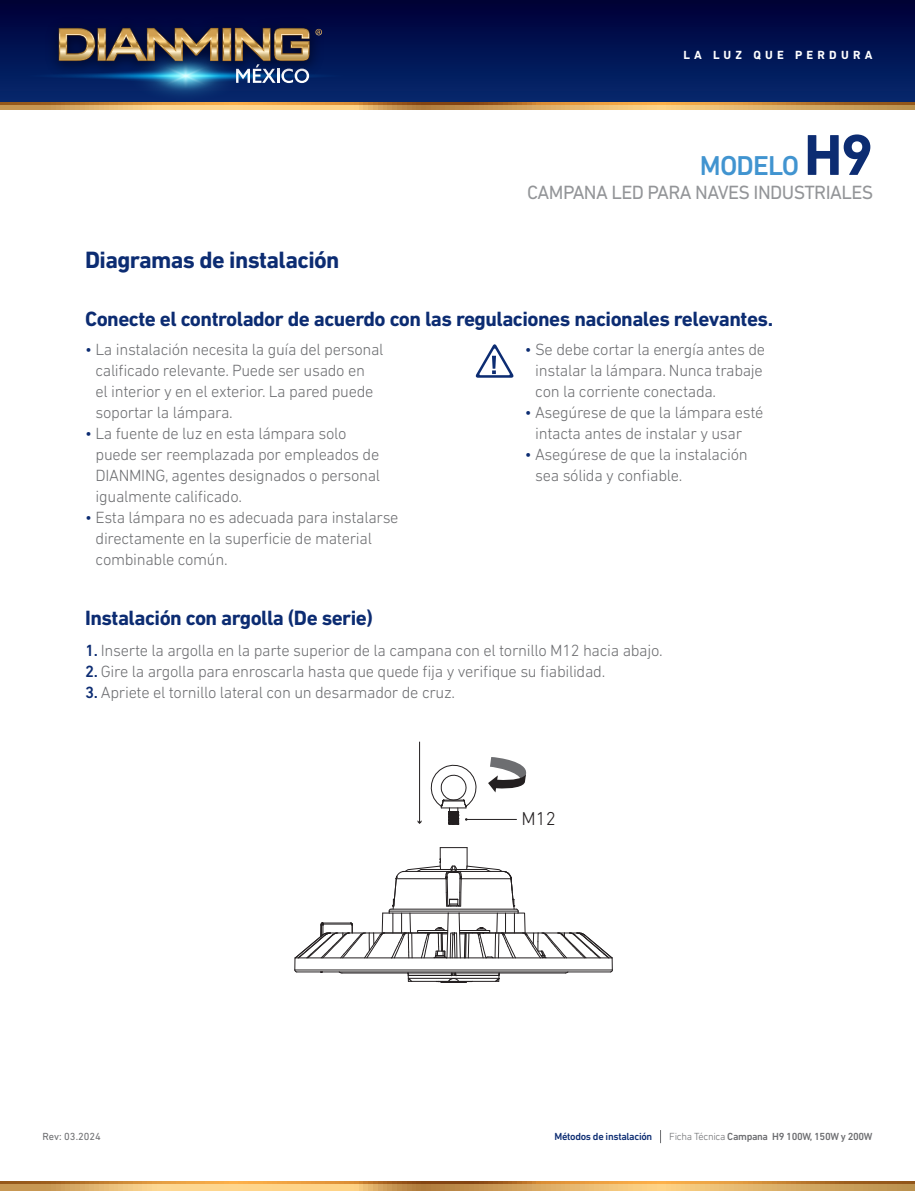
<style>
.page{position:relative;width:915px;height:1191px;background:#fff}
.page>*{position:absolute;margin:0;border:0;box-sizing:border-box;transform-origin:0 0}
.t1{font:500 27.75px "DIN Next LT Pro";letter-spacing:-.03em;color:#4194d0}
.t2{font:700 24px "DIN Next LT Pro";letter-spacing:-.025em;color:#0c2c72}
.t3{font:700 21px "DIN Next LT Pro";letter-spacing:-.025em;color:#0c2c72}
.t4{font:19.5px "DIN Next LT Pro";letter-spacing:-.03em;color:#939598}
.t5{font:300 18.9px "DIN Next LT Pro";color:#231f20}
.t6{font:300 16.5px/21px "DIN Next LT Pro";letter-spacing:-.02em;color:#6c6d70}
.t7{font:700 12px "DIN Next LT Pro";letter-spacing:.35em;color:#fff}
.t8{font:500 10.5px "DIN Next LT Pro";letter-spacing:-.03em;color:#6c6d70}
.t9{font:500 10.5px "DIN Next LT Pro";letter-spacing:-.03em;color:#0c2c72}
.t10{font:10.5px "DIN Next LT Pro";color:#6c6d70}
.s1{font-weight:700;font-size:58.5px;color:#0c2c72}
.s2{color:#0c2c72}
.s3{font-weight:500;color:#0c2c72}
.s4{font-weight:300}
</style>
<div class="page">
<div style="left:0;top:0;width:914px;height:106px;background:linear-gradient(to bottom,#000039,#13306a)"></div>
<img style="left:4px;top:0;width:360px;height:110px">
<svg style="left:21px;top:28px;width:328px;height:75px;background:#364563"></svg>
<svg style="left:0;top:1183px;width:914px;height:8px;background:#ddae66"></svg>
<svg style="left:0;top:1181px;width:914px;height:2px;background:#c88131"></svg>
<svg style="left:0;top:104px;width:914px;height:5px;background:#dbaa62"></svg>
<svg style="left:0;top:103px;width:914px;height:1px"></svg>
<hr style="left:465px;top:819px;width:51px;height:1px;background:#231f20">
<svg style="left:430px;top:764px;width:46px;height:61px"></svg>
<svg style="left:294px;top:847px;width:318px;height:136px"></svg>
<svg style="left:488px;top:757px;width:39px;height:35px"></svg>
<hr style="left:419px;top:741px;width:1px;height:81px;background:#231f20">
<svg style="left:417px;top:820px;width:4px;height:4px"></svg>
<svg style="left:475px;top:344px;width:38px;height:34px"></svg>
<svg style="left:660px;top:1130px;width:1px;height:13px"></svg>
<p class="t7" style="left:683px;top:48px;width:190px">LA LUZ QUE PERDURA</p>
<p class="t2" style="left:85px;top:246px;width:256px">Diagramas de instalación</p>
<h1 class="t1" style="left:699px;top:149px;width:175px">MODELO <span class="s1">H9</span></h1>
<p class="t4" style="left:527px;top:181px;width:347px">CAMPANA LED PARA NAVES INDUSTRIALES</p>
<p class="t3" style="left:85px;top:307px;width:689px">Conecte el controlador de acuerdo con las regulaciones nacionales relevantes.</p>
<p class="t6" style="left:96px;top:338px;width:289px;text-indent:-10px"><span class="s2">•</span> La instalación necesita la guía del personal calificado relevante. Puede ser usado en<br>el interior y en el exterior. La pared puede soportar la lámpara.</p>
<p class="t6" style="left:96px;top:422px;width:286px;text-indent:-10px"><span class="s2">•</span> La fuente de luz en esta lámpara solo puede ser reemplazada por empleados de DIANMING, agentes designados o personal igualmente calificado.</p>
<p class="t6" style="left:96px;top:506px;width:304px;text-indent:-10px"><span class="s2">•</span> Esta lámpara no es adecuada para instalarse directamente en la superficie de material combinable común.</p>
<p class="t3" style="left:85px;top:606px;width:289px">Instalación con argolla (De serie)</p>
<p class="t6" style="left:524px;top:338px;width:242px;text-align:center"><span class="s2">•</span> Se debe cortar la energía antes de instalar la lámpara. Nunca trabaje</p>
<p class="t6" style="left:535px;top:380px;width:182px">con la corriente conectada.</p>
<p class="t6" style="left:535px;top:401px;width:230px;text-indent:-10px"><span class="s2">•</span> Asegúrese de que la lámpara esté intacta antes de instalar y usar</p>
<p class="t6" style="left:524px;top:443px;width:224px"><span class="s2">•</span> Asegúrese de que la instalación</p>
<p class="t6" style="left:535px;top:464px;width:148px">sea sólida y confiable.</p>
<p class="t6" style="left:85px;top:640px;width:579px"><span class="s3">1.</span> Inserte la argolla en la parte superior de la campana con el tornillo M12 hacia abajo.</p>
<p class="t6" style="left:85px;top:661px;width:521px"><span class="s3">2.</span> Gire la argolla para enroscarla hasta que quede fija y verifique su fiabilidad.</p>
<p class="t6" style="left:85px;top:682px;width:371px"><span class="s3">3.</span> Apriete el tornillo lateral con un desarmador de cruz.</p>
<p class="t10" style="left:43px;top:1130px;width:60px">Rev: 03.2024</p>
<p class="t5" style="left:521px;top:808px;width:36px">M12</p>
<p class="t9" style="left:554px;top:1130px;width:99px">Métodos de instalación</p>
<p class="t8" style="left:669px;top:1130px;width:205px"><span class="s4">Ficha Técnica</span> Campana H9 100W, 150W y 200W</p>
</div>
